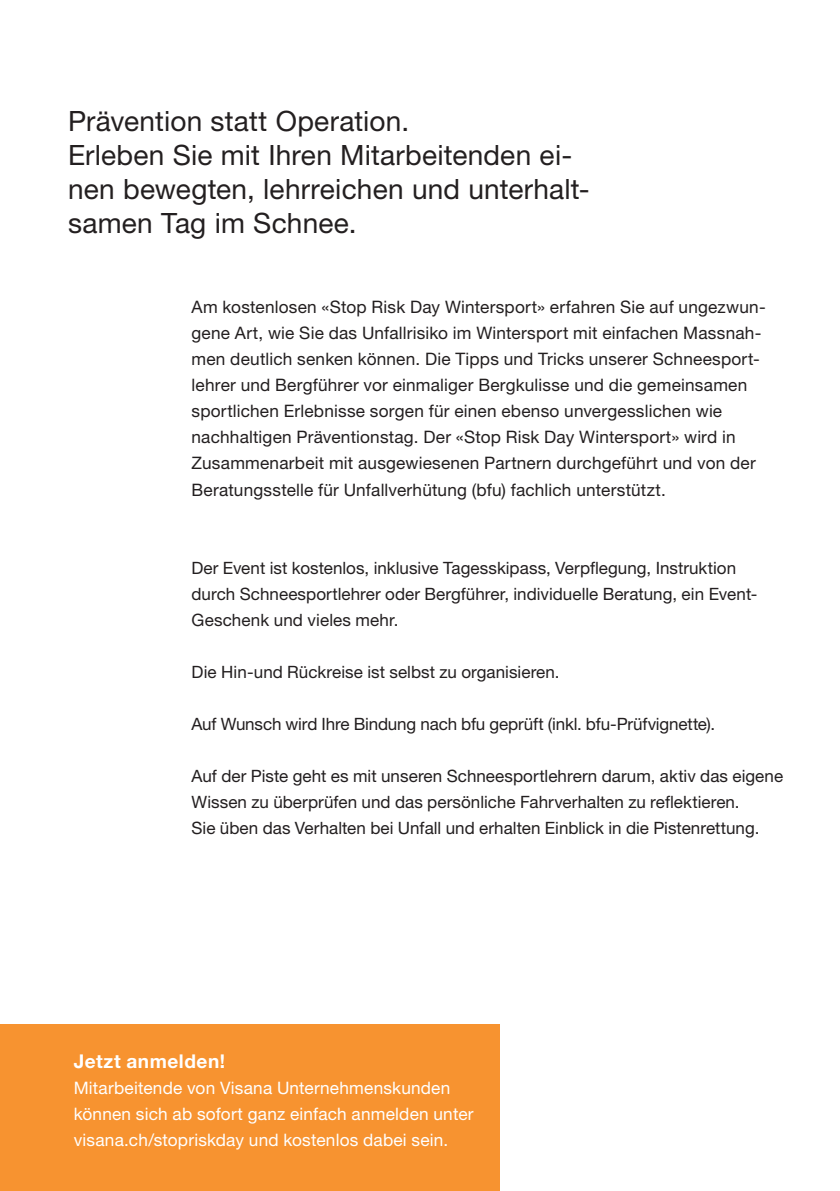
<style>
.page{position:relative;width:840px;height:1191px;background:#fff}
.page>*{position:absolute;margin:0;border:0;box-sizing:border-box;transform-origin:0 0}
.t1{font:28px/34px "Helvetica Neue LT Std";letter-spacing:.005em;color:#231f20}
.t2{font:700 19px "Helvetica Neue LT Std";letter-spacing:.03em;color:#fff}
.t3{font:17.2px/26px "Helvetica Neue LT Std";letter-spacing:.01em;color:#231f20}
.t4{font:17.2px/26px "Helvetica Neue LT Std";letter-spacing:.01em;color:#fff}
.t5{font:17px/26px "Helvetica Neue LT Std";color:#231f20}
</style>
<div class="page">
<div style="left:0;top:1024px;width:499px;height:167px;background:#f79330"></div>
<h1 class="t1" style="left:68px;top:104px;width:523px">Prävention statt Operation.<br>Erleben Sie mit Ihren Mitarbeitenden ei&shy;nen bewegten, lehrreichen und unterhalt&shy;samen Tag im Schnee.</h1>
<p class="t3" style="left:191px;top:294px;width:575px">Am kostenlosen «Stop Risk Day Wintersport» erfahren Sie auf ungezwun&shy;gene Art, wie Sie das Unfallrisiko im Wintersport mit einfachen Massnah&shy;men deutlich senken können. Die Tipps und Tricks unserer Schneesport&shy;lehrer und Bergführer vor einmaliger Bergkulisse und die gemeinsamen sportlichen Erlebnisse sorgen für einen ebenso unvergesslichen wie nachhaltigen Präventionstag. Der «Stop Risk Day Wintersport» wird in Zusammenarbeit mit ausgewiesenen Partnern durchgeführt und von der Beratungsstelle für Unfallverhütung (bfu) fachlich unterstützt.</p>
<p class="t5" style="left:191px;top:554px;width:567px">Der Event ist kostenlos, inklusive Tagesskipass, Verpflegung, Instruktion durch Schneesportlehrer oder Bergführer, individuelle Beratung, ein Event-<br>Geschenk und vieles mehr.</p>
<p class="t5" style="left:191px;top:658px;width:369px">Die Hin-und Rückreise ist selbst zu organisieren.</p>
<p class="t5" style="left:191px;top:710px;width:525px">Auf Wunsch wird Ihre Bindung nach bfu geprüft (inkl. bfu-Prüfvignette).</p>
<p class="t5" style="left:191px;top:762px;width:592px">Auf der Piste geht es mit unseren Schneesportlehrern darum, aktiv das eigene<br>Wissen zu überprüfen und das persönliche Fahrverhalten zu reflektieren.<br>Sie üben das Verhalten bei Unfall und erhalten Einblick in die Pistenrettung.</p>
<p class="t2" style="left:74px;top:1049px;width:153px">Jetzt anmelden!</p>
<p class="t4" style="left:74px;top:1074px;width:401px">Mitarbeitende von Visana Unternehmenskunden können sich ab sofort ganz einfach anmelden unter visana.ch/stopriskday und kostenlos dabei sein.</p>
</div>
